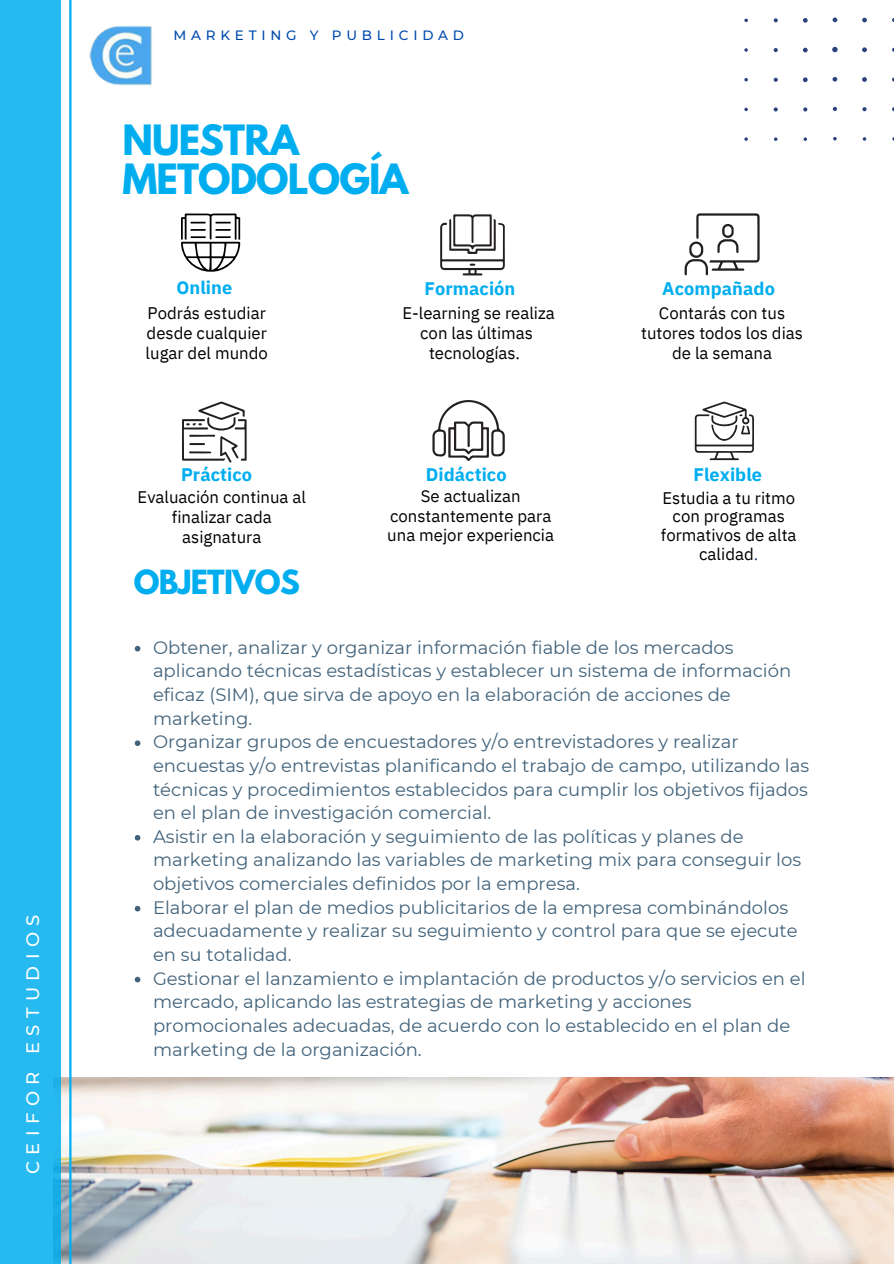
<style>
.page{position:relative;width:894px;height:1264px;background:#fff}
.page>*{position:absolute;margin:0;border:0;box-sizing:border-box;transform-origin:0 0}
.t1{font:700 37.05px/39.3px "League Spartan";letter-spacing:-.025em;color:#00aeef}
.t2{font:700 29.55px "League Spartan";letter-spacing:-.025em;color:#00aeef}
.t3{font:700 18.15px "IBM Plex Sans";letter-spacing:.005em;color:#00aeef}
.t4{font:18px/23.7px "Montserrat";color:#42637b}
.t5{font:500 18px "Montserrat";letter-spacing:.355em;color:#fff}
.t6{font:16.8px/20px "IBM Plex Sans";color:#000;text-align:center}
.t7{font:500 13.5px "Montserrat";letter-spacing:.355em;color:#004aad}
.s1{color:#2a417c}
</style>
<div class="page">
<img style="left:61px;top:1077px;width:832px;height:186px">
<svg style="left:744px;top:17px;width:149px;height:124px"></svg>
<img style="left:89px;top:25px;width:63px;height:61px">
<hr style="left:69px;top:0;width:2px;height:1263px;background:#00aeef">
<div style="left:0;top:0;width:61px;height:1263px;background:#27baf1"></div>
<svg style="left:135px;top:646px;width:5px;height:5px"></svg>
<svg style="left:135px;top:740px;width:5px;height:6px"></svg>
<svg style="left:135px;top:835px;width:5px;height:5px"></svg>
<svg style="left:135px;top:905px;width:5px;height:6px"></svg>
<svg style="left:135px;top:976px;width:5px;height:6px"></svg>
<svg style="left:181px;top:213px;width:59px;height:59px"></svg>
<svg style="left:182px;top:401px;width:64px;height:61px"></svg>
<svg style="left:432px;top:400px;width:72px;height:61px"></svg>
<svg style="left:440px;top:214px;width:64px;height:61px"></svg>
<svg style="left:684px;top:213px;width:75px;height:62px"></svg>
<svg style="left:694px;top:401px;width:59px;height:59px"></svg>
<p class="t5" style="left:22px;top:1174px;width:261px;rotate:-90deg">CEIFOR ESTUDIOS</p>
<h5 class="t7" style="left:173px;top:27px;width:292px">MARKETING Y PUBLICIDAD</h5>
<p class="t1" style="left:122px;top:125px;width:288px">NUESTRA<br>METODOLOGÍA</p>
<h4 class="t3" style="left:176px;top:276px;width:57px">Online</h4>
<h5 class="t3" style="left:424px;top:277px;width:92px">Formación</h5>
<p class="t6" style="left:146px;top:303px;width:124px;text-align:justify">Podrás estudiar desde cualquier lugar del mundo</p>
<p class="t6" style="left:402px;top:302px;width:154px">E-learning se realiza con las últimas tecnologías.</p>
<h4 class="t3" style="left:181px;top:462px;width:73px">Práctico</h4>
<h4 class="t3" style="left:425px;top:462px;width:82px">Didáctico</h4>
<p class="t6" style="left:137px;top:487px;width:170px">Evaluación continua al finalizar cada asignatura</p>
<p class="t6" style="left:387px;top:485px;width:168px">Se actualizan constantemente para una mejor experiencia</p>
<p class="t2" style="left:134px;top:567px;width:168px">OBJETIVOS</p>
<h5 class="t3" style="left:662px;top:276px;width:114px">Acompañado</h5>
<p class="t6" style="left:641px;top:303px;width:163px">Contarás con tus tutores todos los dias de la semana</p>
<h5 class="t3" style="left:693px;top:462px;width:70px">Flexible</h5>
<p class="t6" style="left:660px;top:488px;width:137px;line-height:18.9px">Estudia a tu ritmo con programas formativos de alta calidad<span class="s1">.</span></p>
<h4 class="t4" style="left:153px;top:635px;width:639px">Obtener, analizar y organizar información fiable de los mercados aplicando técnicas estadísticas y establecer un sistema de información eficaz (SIM), que sirva de apoyo en la elaboración de acciones de marketing.</h4>
<h4 class="t4" style="left:153px;top:730px;width:657px">Organizar grupos de encuestadores y/o entrevistadores y realizar encuestas y/o entrevistas planificando el trabajo de campo, utilizando las técnicas y procedimientos establecidos para cumplir los objetivos fijados en el plan de investigación comercial.</h4>
<h4 class="t4" style="left:153px;top:824px;width:649px">Asistir en la elaboración y seguimiento de las políticas y planes de marketing analizando las variables de marketing mix para conseguir los objetivos comerciales definidos por la empresa.</h4>
<h5 class="t4" style="left:153px;top:895px;width:646px">Elaborar el plan de medios publicitarios de la empresa combinándolos adecuadamente y realizar su seguimiento y control para que se ejecute en su totalidad.</h5>
<h5 class="t4" style="left:153px;top:966px;width:654px">Gestionar el lanzamiento e implantación de productos y/o servicios en el mercado, aplicando las estrategias de marketing y acciones promocionales adecuadas, de acuerdo con lo establecido en el plan de marketing de la organización.</h5>
</div>
